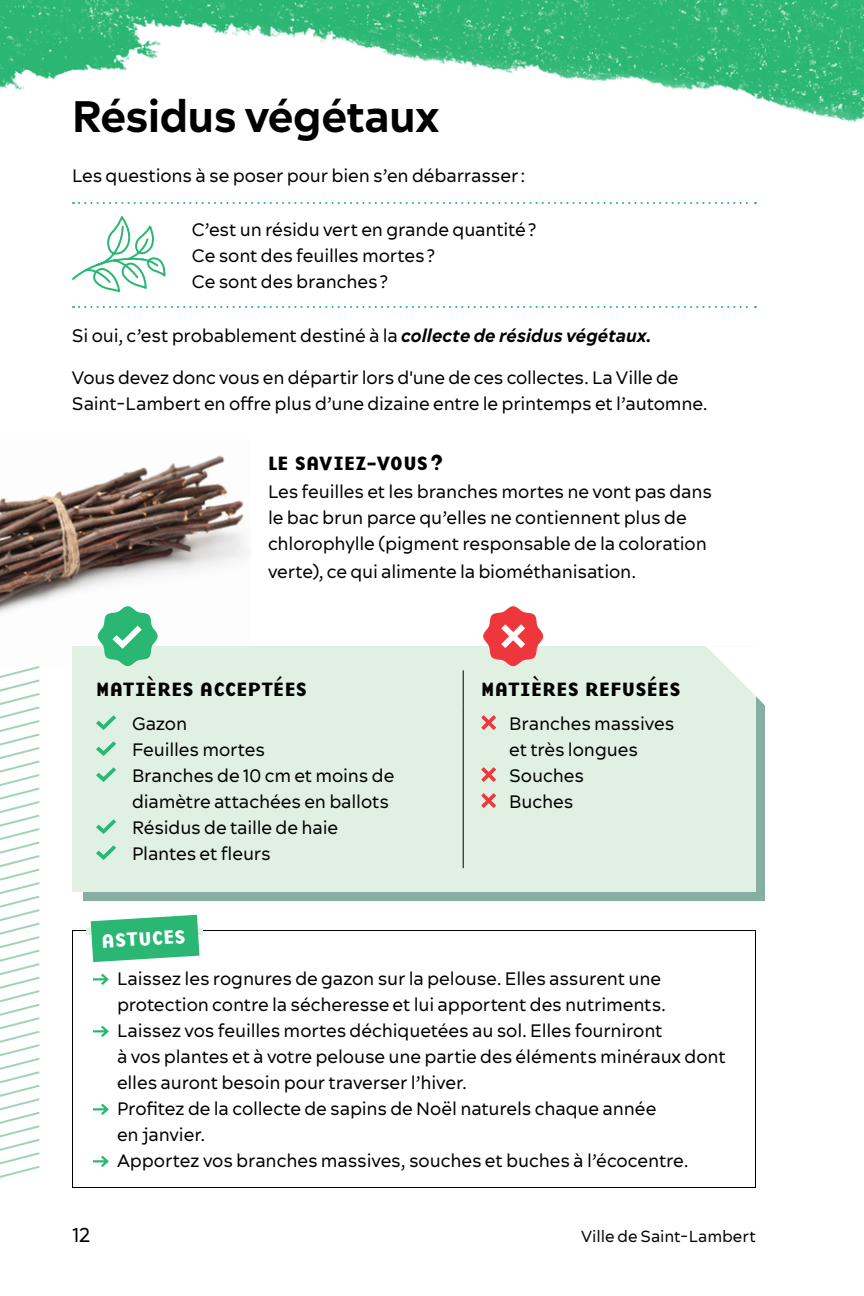
<style>
.page{position:relative;width:864px;height:1296px;background:#fff}
.page>*{position:absolute;margin:0;border:0;box-sizing:border-box;transform-origin:0 0}
.t1{font:800 44px "Acherus Feral";letter-spacing:-.015em;color:#000}
.t2{font:700 20px "Base 9 Sans OT";letter-spacing:.015em;color:#000}
.t3{font:700 20px "Base 9 Sans OT";color:#fff}
.t4{font:20px "Acherus Feral";color:#000}
.t5{font:18px/26px "Acherus Feral";letter-spacing:-.01em;color:#000}
.t6{font:16px "Acherus Feral";color:#000}
.s1{font-weight:800;font-style:italic}
</style>
<div class="page">
<img style="left:0;top:0;width:864px;height:308px">
<img style="left:0;top:455px;width:246px;height:183px">
<div style="left:83px;top:696px;width:682px;height:205px;background:#87aea3"></div>
<div style="left:72px;top:646px;width:684px;height:246px;background:#e0f1e4"></div>
<hr style="left:463px;top:670px;width:1px;height:34px;background:#000">
<hr style="left:463px;top:704px;width:1px;height:164px;background:#000">
<svg style="left:96px;top:715px;width:20px;height:15px"></svg>
<svg style="left:96px;top:741px;width:20px;height:15px"></svg>
<svg style="left:96px;top:767px;width:20px;height:15px"></svg>
<svg style="left:96px;top:819px;width:20px;height:15px"></svg>
<svg style="left:96px;top:845px;width:20px;height:15px"></svg>
<svg style="left:481px;top:715px;width:15px;height:15px"></svg>
<svg style="left:481px;top:767px;width:15px;height:15px"></svg>
<svg style="left:481px;top:793px;width:15px;height:15px"></svg>
<svg style="left:73px;top:202px;width:683px;height:2px"></svg>
<svg style="left:73px;top:306px;width:683px;height:2px"></svg>
<svg style="left:93px;top:974px;width:16px;height:11px"></svg>
<svg style="left:93px;top:1026px;width:16px;height:11px"></svg>
<svg style="left:93px;top:1104px;width:16px;height:11px"></svg>
<svg style="left:93px;top:1156px;width:16px;height:11px"></svg>
<div style="left:86px;top:928px;width:116px;height:6px;background:#e0f1e4"></div>
<svg style="left:91px;top:915px;width:108px;height:47px"></svg>
<svg style="left:98px;top:606px;width:60px;height:60px"></svg>
<svg style="left:483px;top:606px;width:60px;height:60px"></svg>
<svg style="left:0;top:666px;width:40px;height:512px"></svg>
<svg style="left:706px;top:646px;width:50px;height:50px"></svg>
<svg style="left:70px;top:215px;width:98px;height:78px"></svg>
<h1 class="t1" style="left:72px;top:88px;width:369px">Résidus végétaux</h1>
<p class="t5" style="left:72px;top:162px;width:455px">Les questions à se poser pour bien s’en débarrasser :</p>
<p class="t5" style="left:192px;top:216px;width:346px">C’est un résidu vert en grande quantité?<br>Ce sont des feuilles mortes?<br>Ce sont des branches?</p>
<p class="t5" style="left:72px;top:322px;width:582px">Si oui, c’est probablement destiné à la <span class="s1">collecte de résidus végétaux.</span></p>
<p class="t5" style="left:72px;top:364px;width:637px">Vous devez donc vous en départir lors d'une de ces collectes. La Ville de<br>Saint-Lambert en offre plus d’une dizaine entre le printemps et l’automne.</p>
<p class="t2" style="left:268px;top:449px;width:177px">LE SAVIEZ-VOUS?</p>
<p class="t5" style="left:268px;top:478px;width:446px">Les feuilles et les branches mortes ne vont pas dans le bac brun parce qu’elles ne contiennent plus de chlorophylle (pigment responsable de la coloration</p>
<p class="t5" style="left:268px;top:558px;width:370px">verte), ce qui alimente la biométhanisation.</p>
<p class="t2" style="left:96px;top:675px;width:213px">MATIÈRES ACCEPTÉES</p>
<p class="t2" style="left:481px;top:675px;width:201px">MATIÈRES REFUSÉES</p>
<p class="t5" style="left:132px;top:710px;width:264px">Gazon<br>Feuilles mortes<br>Branches de 10 cm et moins de diamètre attachées en ballots<br>Résidus de taille de haie<br>Plantes et fleurs</p>
<p class="t5" style="left:509px;top:710px;width:167px">Branches massives et très longues<br>Souches<br>Buches</p>
<p class="t3" style="left:101px;top:928px;width:86px;rotate:-4deg">ASTUCES</p>
<p class="t5" style="left:117px;top:965px;width:610px">Laissez les rognures de gazon sur la pelouse. Elles assurent une protection contre la sécheresse et lui apportent des nutriments.<br>Laissez vos feuilles mortes déchiquetées au sol. Elles fourniront<br>à vos plantes et à votre pelouse une partie des éléments minéraux dont elles auront besoin pour traverser l’hiver.<br>Profitez de la collecte de sapins de Noël naturels chaque année<br>en janvier.<br>Apportez vos branches massives, souches et buches à l’écocentre.</p>
<p class="t4" style="left:72px;top:1222px;width:20px">12</p>
<p class="t6" style="left:581px;top:1226px;width:176px">Ville de Saint-Lambert</p>
</div>
